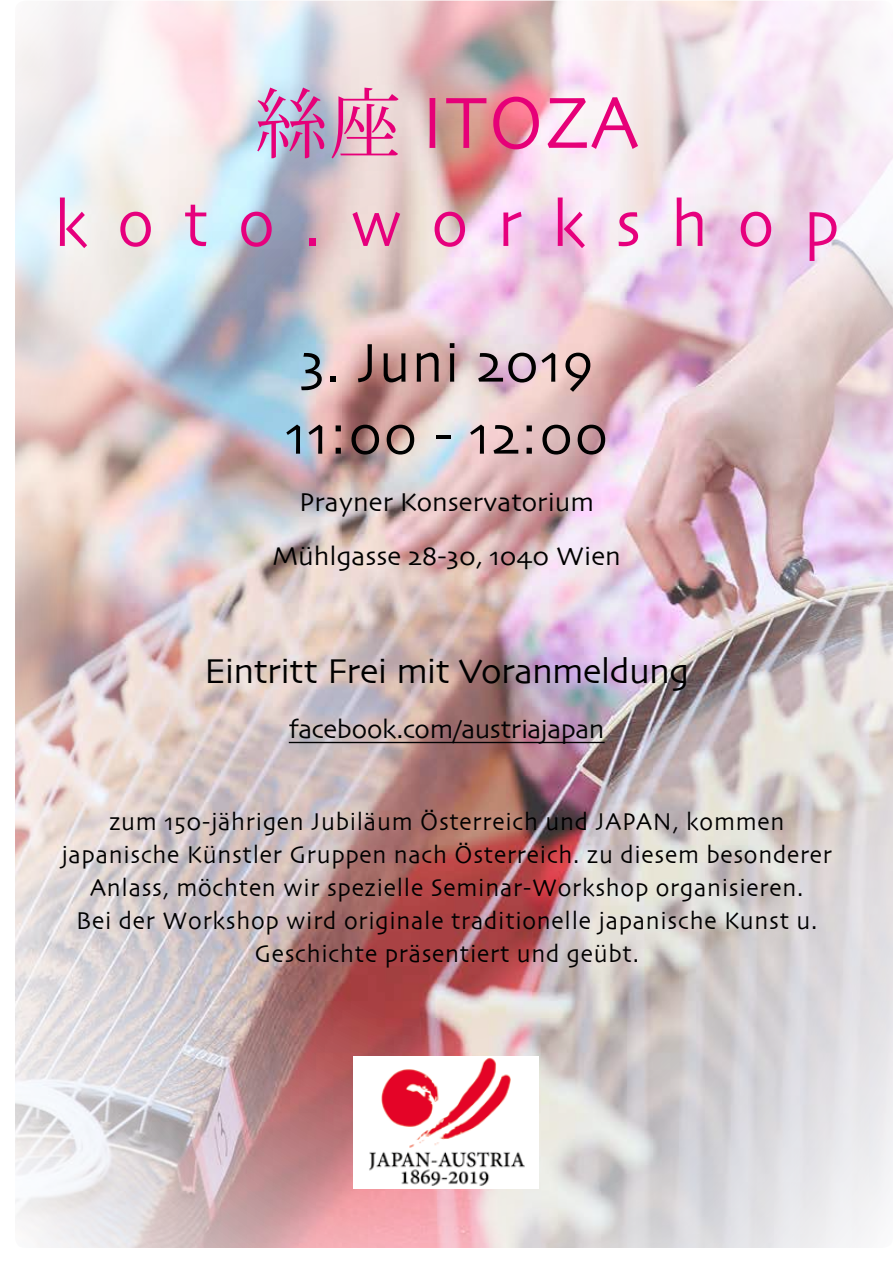
<style>
.page{position:relative;width:893px;height:1263px;background:#fff}
.page>*{position:absolute;margin:0;border:0;box-sizing:border-box;transform-origin:0 0}
.t1{font:76.35px "Skia";letter-spacing:.03em;color:#e60078;scale:.94 1}
.t2{font:67.65px "Skia";letter-spacing:.465em;color:#e6007d;scale:.94 1}
.t3{font:57.3px/72px "Skia";letter-spacing:.03em;color:#000;scale:.94 1}
.t4{font:36px "Skia";letter-spacing:-.02em;color:#000}
.t5{font:27px/54px "Skia";color:#000;text-align:center}
.t6{font:27px "Skia";letter-spacing:-.015em;color:#000203}
.t7{font:25.5px/33px "Skia";letter-spacing:.03em;color:#000;text-align:center;scale:.94 1}
.s1{font-family:"Koz Min Pr 6 N"}
</style>
<div class="page">
<img style="left:15px;top:0;width:878px;height:1248px">
<hr style="left:289px;top:742px;width:316px;height:1px;background:#000203">
<img style="left:353px;top:1057px;width:186px;height:131px">
<h1 class="t1" style="left:255px;top:77px;width:409px"><span class="s1">絲座</span> ITOZA</h1>
<h2 class="t2" style="left:54px;top:183px;width:837px">koto.workshop</h2>
<h3 class="t3" style="left:285px;top:330px;width:345px">3. Juni 2019<br>11:00 - 12:00</h3>
<p class="t5" style="left:273px;top:477px;width:350px">Prayner Konservatorium<br>Mühlgasse 28-30, 1040 Wien</p>
<h3 class="t4" style="left:204px;top:649px;width:487px">Eintritt Frei mit Voranmeldung</h3>
<p class="t6" style="left:289px;top:713px;width:317px">facebook.com/austriajapan</p>
<p class="t7" style="left:61px;top:807px;width:821px">zum 150-jährigen Jubiläum Österreich und JAPAN, kommen japanische Künstler Gruppen nach Österreich. zu diesem besonderer Anlass, möchten wir spezielle Seminar-Workshop organisieren.<br>Bei der Workshop wird originale traditionelle japanische Kunst u.<br>Geschichte präsentiert und geübt.</p>
</div>
